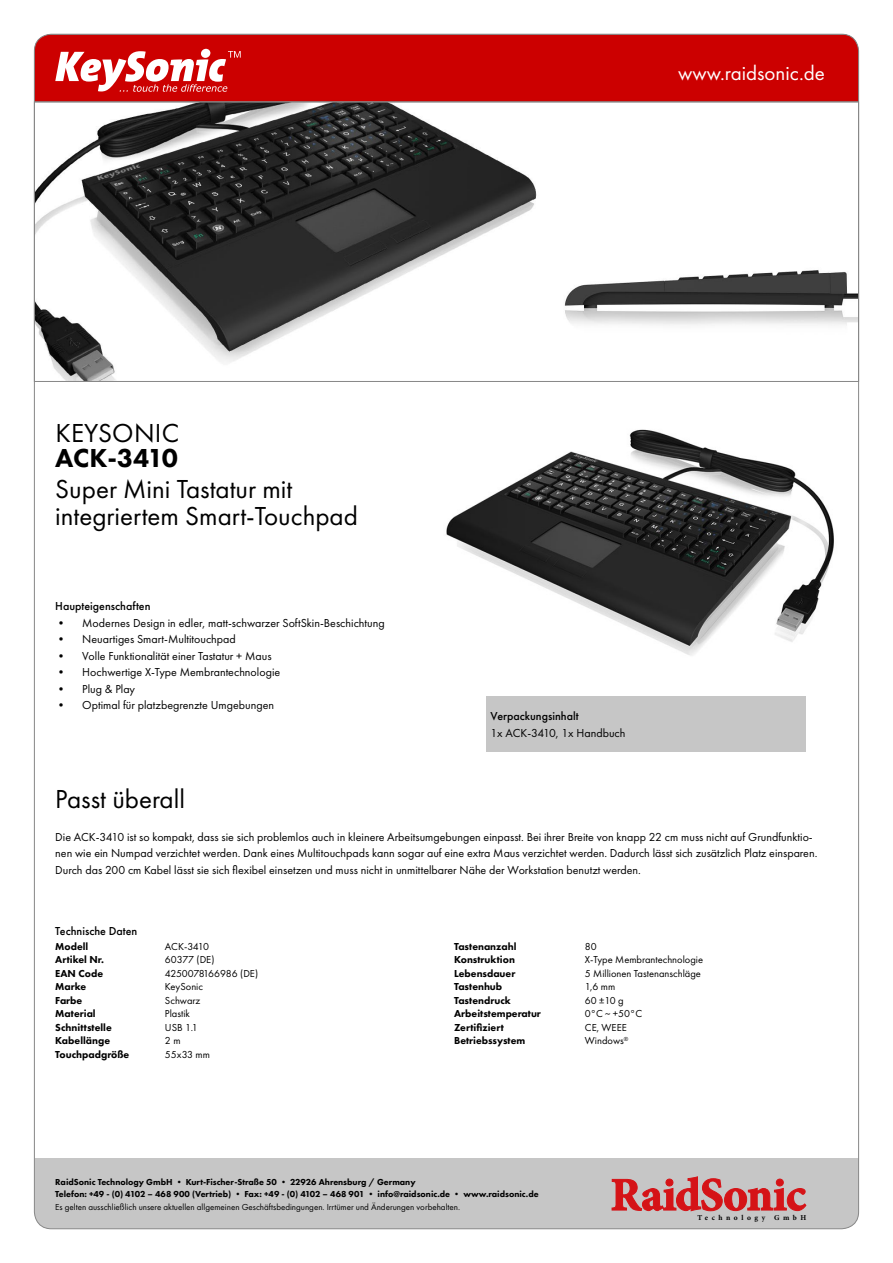
<style>
.page{position:relative;width:893px;height:1263px;background:#fff}
.page>*{position:absolute;margin:0;border:0;box-sizing:border-box;transform-origin:0 0}
.Titel_icybox{font:27px/27px "Futura PT";color:#000}
.fließtext{font:27px "Futura PT";color:#000}
.Produktname{font:800 27px "Futura PT";letter-spacing:-.02em;color:#000}
.t1{font:21px "Futura PT";color:#fff}
.fließtext-2{font:12px/16.5px "Futura PT";color:#000}
.t2{font:500 12px "Futura PT";color:#000}
.Technische_daten_fet{font:800 10.5px "Futura PT";color:#000}
.Technische_Daten_dün{font:10.5px "Futura PT";color:#000}
.Fuß{font:800 9px "Futura PT";color:#000}
.Fuß-2{font:9px "Futura PT";color:#000}
.t3{font:700 7.5px "Minion Pro";letter-spacing:.47em;color:#000}
</style>
<div class="page">
<svg style="left:36px;top:102px;width:821px;height:280px"></svg>
<img style="left:446px;top:429px;width:388px;height:227px">
<div style="left:34px;top:1159px;width:825px;height:70px;background:#c6c6c6"></div>
<svg style="left:612px;top:1176px;width:194px;height:35px"></svg>
<div style="left:34px;top:34px;width:825px;height:68px;background:#c00"></div>
<svg style="left:55px;top:49px;width:186px;height:43px"></svg>
<div style="left:486px;top:696px;width:320px;height:55px;background:#c6c6c6"></div>
<p class="t1" style="left:678px;top:60px;width:148px">www.raidsonic.de</p>
<p class="Titel_icybox" style="left:55px;top:419px;width:125px">KEYSONIC</p>
<p class="Produktname" style="left:55px;top:441px;width:124px">ACK-3410</p>
<p class="Titel_icybox" style="left:55px;top:475px;width:304px">Super Mini Tastatur mit integriertem Smart-Touchpad</p>
<p class="t2" style="left:55px;top:599px;width:97px">Haupteigenschaften</p>
<p class="fließtext-2" style="left:55px;top:614px;width:331px">• Modernes Design in edler, matt-schwarzer SoftSkin-Beschichtung</p>
<p class="fließtext-2" style="left:55px;top:631px;width:182px">• Neuartiges Smart-Multitouchpad</p>
<p class="fließtext-2" style="left:55px;top:647px;width:218px">• Volle Funktionalität einer Tastatur + Maus</p>
<p class="fließtext-2" style="left:55px;top:664px;width:226px">• Hochwertige X-Type Membrantechnologie</p>
<p class="fließtext-2" style="left:55px;top:680px;width:81px">• Plug &amp; Play</p>
<p class="fließtext-2" style="left:55px;top:697px;width:220px">• Optimal für platzbegrenzte Umgebungen</p>
<p class="t2" style="left:490px;top:709px;width:90px">Verpackungsinhalt</p>
<p class="fließtext-2" style="left:490px;top:724px;width:136px">1x ACK-3410, 1x Handbuch</p>
<p class="fließtext" style="left:55px;top:783px;width:131px">Passt überall</p>
<p class="fließtext-2" style="left:55px;top:829px;width:764px">Die ACK-3410 ist so kompakt, dass sie sich problemlos auch in kleinere Arbeitsumgebungen einpasst. Bei ihrer Breite von knapp 22 cm muss nicht auf Grundfunktio&shy;nen wie ein Numpad verzichtet werden. Dank eines Multitouchpads kann sogar auf eine extra Maus verzichtet werden. Dadurch lässt sich zusätzlich Platz einsparen.<br>Durch das 200 cm Kabel lässt sie sich flexibel einsetzen und muss nicht in unmittelbarer Nähe der Workstation benutzt werden.</p>
<p class="t2" style="left:55px;top:924px;width:84px">Technische Daten</p>
<p class="Technische_daten_fet" style="left:55px;top:940px;width:35px">Modell</p>
<p class="Technische_daten_fet" style="left:55px;top:953px;width:50px">Artikel Nr.</p>
<p class="Technische_daten_fet" style="left:55px;top:967px;width:49px">EAN Code</p>
<p class="Technische_daten_fet" style="left:55px;top:980px;width:33px">Marke</p>
<p class="Technische_daten_fet" style="left:55px;top:994px;width:29px">Farbe</p>
<p class="Technische_daten_fet" style="left:55px;top:1007px;width:42px">Material</p>
<p class="Technische_daten_fet" style="left:55px;top:1021px;width:58px">Schnittstelle</p>
<p class="Technische_daten_fet" style="left:55px;top:1034px;width:56px">Kabellänge</p>
<p class="Technische_daten_fet" style="left:55px;top:1048px;width:76px">Touchpadgröße</p>
<p class="Technische_Daten_dün" style="left:165px;top:940px;width:46px">ACK-3410</p>
<p class="Technische_Daten_dün" style="left:165px;top:953px;width:51px">60377 (DE)</p>
<p class="Technische_Daten_dün" style="left:165px;top:967px;width:95px">4250078166986 (DE)</p>
<p class="Technische_Daten_dün" style="left:165px;top:980px;width:40px">KeySonic</p>
<p class="Technische_Daten_dün" style="left:165px;top:994px;width:37px">Schwarz</p>
<p class="Technische_Daten_dün" style="left:165px;top:1007px;width:27px">Plastik</p>
<p class="Technische_Daten_dün" style="left:165px;top:1021px;width:34px">USB 1.1</p>
<p class="Technische_Daten_dün" style="left:165px;top:1034px;width:17px">2 m</p>
<p class="Technische_Daten_dün" style="left:165px;top:1048px;width:46px">55x33 mm</p>
<p class="Technische_daten_fet" style="left:454px;top:940px;width:64px">Tastenanzahl</p>
<p class="Technische_daten_fet" style="left:454px;top:953px;width:62px">Konstruktion</p>
<p class="Technische_daten_fet" style="left:454px;top:967px;width:63px">Lebensdauer</p>
<p class="Technische_daten_fet" style="left:454px;top:980px;width:50px">Tastenhub</p>
<p class="Technische_daten_fet" style="left:454px;top:994px;width:58px">Tastendruck</p>
<p class="Technische_daten_fet" style="left:454px;top:1007px;width:88px">Arbeitstemperatur</p>
<p class="Technische_daten_fet" style="left:454px;top:1021px;width:51px">Zertifiziert</p>
<p class="Technische_daten_fet" style="left:454px;top:1034px;width:73px">Betriebssystem</p>
<p class="Technische_Daten_dün" style="left:585px;top:940px;width:13px">80</p>
<p class="Technische_Daten_dün" style="left:585px;top:953px;width:120px">X-Type Membrantechnologie</p>
<p class="Technische_Daten_dün" style="left:585px;top:967px;width:118px">5 Millionen Tastenanschläge</p>
<p class="Technische_Daten_dün" style="left:585px;top:980px;width:32px">1,6 mm</p>
<p class="Technische_Daten_dün" style="left:585px;top:994px;width:40px">60 ±10 g</p>
<p class="Technische_Daten_dün" style="left:585px;top:1007px;width:59px">0°C ~ +50°C</p>
<p class="Technische_Daten_dün" style="left:585px;top:1021px;width:43px">CE, WEEE</p>
<p class="Technische_Daten_dün" style="left:585px;top:1034px;width:45px">Windows<sup>®</sup></p>
<p class="Fuß" style="left:55px;top:1176px;width:362px">RaidSonic Technology GmbH • Kurt-Fischer-Straße 50 • 22926 Ahrensburg / Germany</p>
<p class="Fuß" style="left:55px;top:1188px;width:485px">Telefon: +49 - (0) 4102 – 468 900 (Vertrieb) • Fax: +49 - (0) 4102 – 468 901 • info@raidsonic.de • www.raidsonic.de</p>
<p class="Fuß-2" style="left:55px;top:1202px;width:406px">Es gelten ausschließlich unsere aktuellen allgemeinen Geschäftsbedingungen. Irrtümer und Änderungen vorbehalten.</p>
<p class="t3" style="left:697px;top:1212px;width:110px">Technology GmbH</p>
</div>
